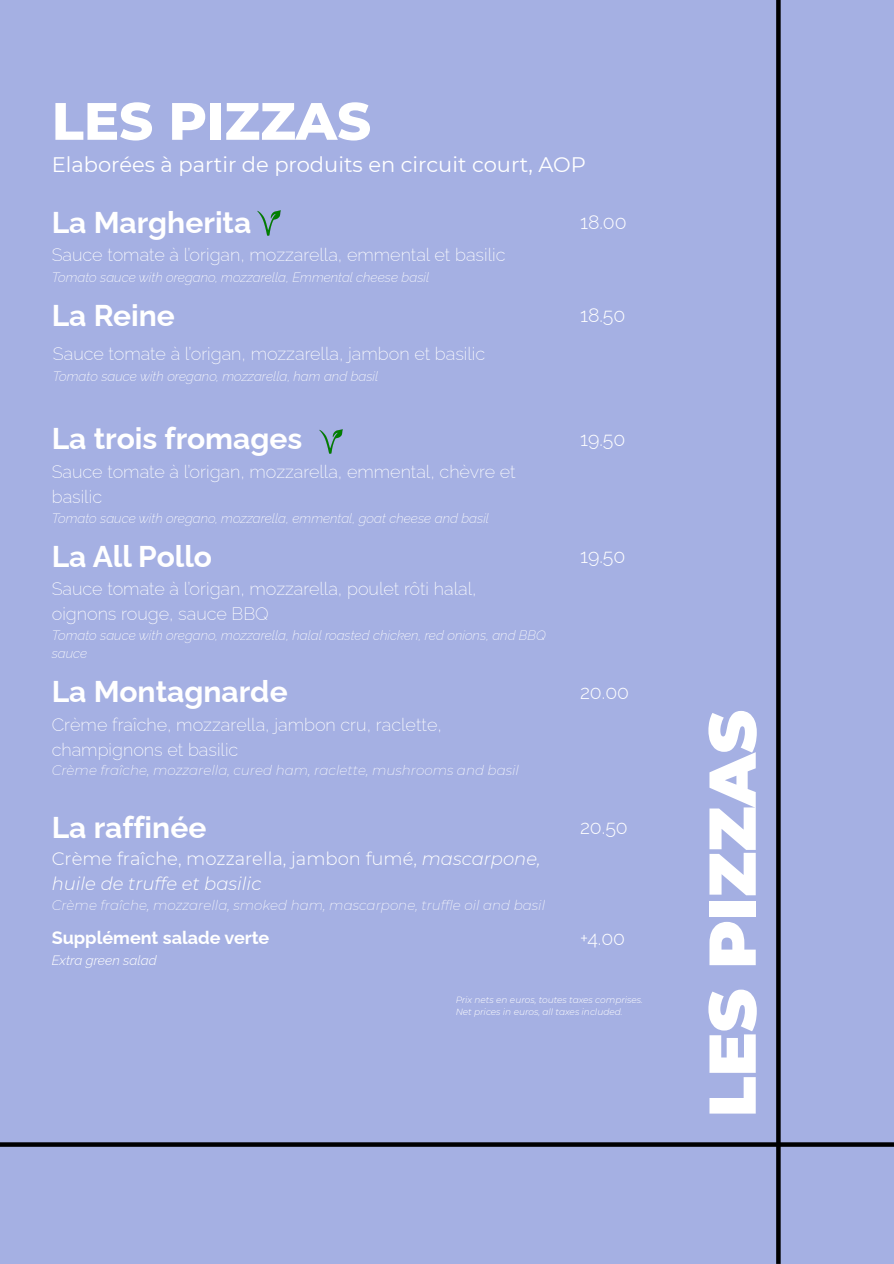
<style>
.page{position:relative;width:894px;height:1264px;background:#fff}
.page>*{position:absolute;margin:0;border:0;box-sizing:border-box;transform-origin:0 0}
.t1{font:900 66px "Montserrat";color:#fff}
.t2{font:800 52.5px "Montserrat";color:#fff}
.t3{font:700 30px "Raleway";color:#fff}
.t4{font:21px "Montserrat";color:#fff}
.t5{font:300 19.5px "Raleway";color:#fff}
.t6{font:200 18px/24.8px "Raleway";color:#fff}
.t7{font:300 18px/24.8px "Montserrat";color:#fff}
.t8{font:700 18px "Raleway";color:#fff}
.t9{font:italic 200 13.5px/18px "Raleway";color:#fff}
.t10{font:italic 200 13.5px "Montserrat";color:#fff}
.t11{font:italic 300 13.5px "Raleway";color:#fff}
.t12{font:italic 300 9px/12px "Montserrat";color:#fff}
.s1{font-style:italic}
</style>
<div class="page">
<div style="left:0;top:0;width:893px;height:1263px;background:#a5b0e3"></div>
<svg style="left:776px;top:0;width:4px;height:1263px;background:#060709"></svg>
<svg style="left:0;top:1142px;width:893px;height:4px;background:#0c0c10"></svg>
<img style="left:257px;top:210px;width:24px;height:25px">
<img style="left:319px;top:429px;width:23px;height:25px">
<h2 class="t2" style="left:52px;top:89px;width:321px">LES PIZZAS</h2>
<p class="t4" style="left:52px;top:151px;width:535px">Elaborées à partir de produits en circuit court, AOP</p>
<h3 class="t3" style="left:52px;top:205px;width:201px">La Margherita</h3>
<p class="t6" style="left:52px;top:243px;width:455px">Sauce tomate à l’origan, mozzarella, emmental et basilic</p>
<p class="t9" style="left:52px;top:268px;width:379px">Tomato sauce with oregano, mozzarella, Emmental cheese basil</p>
<h3 class="t3" style="left:52px;top:297px;width:125px">La Reine</h3>
<p class="t6" style="left:53px;top:341px;width:433px">Sauce tomate à l’origan, mozzarella, jambon et basilic</p>
<p class="t9" style="left:53px;top:367px;width:327px">Tomato sauce with oregano, mozzarella, ham and basil</p>
<h3 class="t3" style="left:52px;top:421px;width:252px">La trois fromages</h3>
<p class="t6" style="left:52px;top:459px;width:465px">Sauce tomate à l’origan, mozzarella, emmental, chèvre et basilic</p>
<p class="t9" style="left:52px;top:509px;width:439px">Tomato sauce with oregano, mozzarella, emmental, goat cheese and basil</p>
<h3 class="t3" style="left:52px;top:538px;width:162px">La All Pollo</h3>
<p class="t6" style="left:52px;top:576px;width:426px">Sauce tomate à l’origan, mozzarella, poulet rôti halal, oignons rouge, sauce BBQ</p>
<p class="t9" style="left:52px;top:626px;width:495px">Tomato sauce with oregano, mozzarella, halal roasted chicken, red onions, and BBQ sauce</p>
<h3 class="t3" style="left:52px;top:674px;width:237px">La Montagnarde</h3>
<p class="t6" style="left:52px;top:712px;width:391px">Crème fraîche, mozzarella, jambon cru, raclette, champignons et basilic</p>
<p class="t10" style="left:52px;top:761px;width:468px">Crème fraîche, mozzarella, cured ham, raclette, mushrooms and basil</p>
<h3 class="t3" style="left:52px;top:809px;width:156px">La raffinée</h3>
<p class="t7" style="left:52px;top:846px;width:490px">Crème fraîche, mozzarella, jambon fumé, <span class="s1">mascarpone, huile de truffe et basilic</span></p>
<p class="t10" style="left:52px;top:897px;width:494px">Crème fraîche, mozzarella, smoked ham, mascarpone, truffle oil and basil</p>
<p class="t8" style="left:52px;top:927px;width:219px">Supplément salade verte</p>
<p class="t11" style="left:52px;top:951px;width:106px">Extra green salad</p>
<p class="t5" style="left:580px;top:211px;width:48px">18.00</p>
<p class="t5" style="left:580px;top:303px;width:47px">18.50</p>
<p class="t5" style="left:580px;top:427px;width:47px">19.50</p>
<p class="t5" style="left:580px;top:544px;width:47px">19.50</p>
<p class="t5" style="left:580px;top:680px;width:51px">20.00</p>
<p class="t5" style="left:580px;top:815px;width:49px">20.50</p>
<p class="t5" style="left:580px;top:926px;width:47px">+4.00</p>
<p class="t12" style="left:455px;top:993px;width:189px">Prix nets en euros, toutes taxes comprises.<br>Net prices in euros, all taxes included.</p>
<h1 class="t1" style="left:691px;top:1117px;width:409px;rotate:-90deg">LES PIZZAS</h1>
</div>
